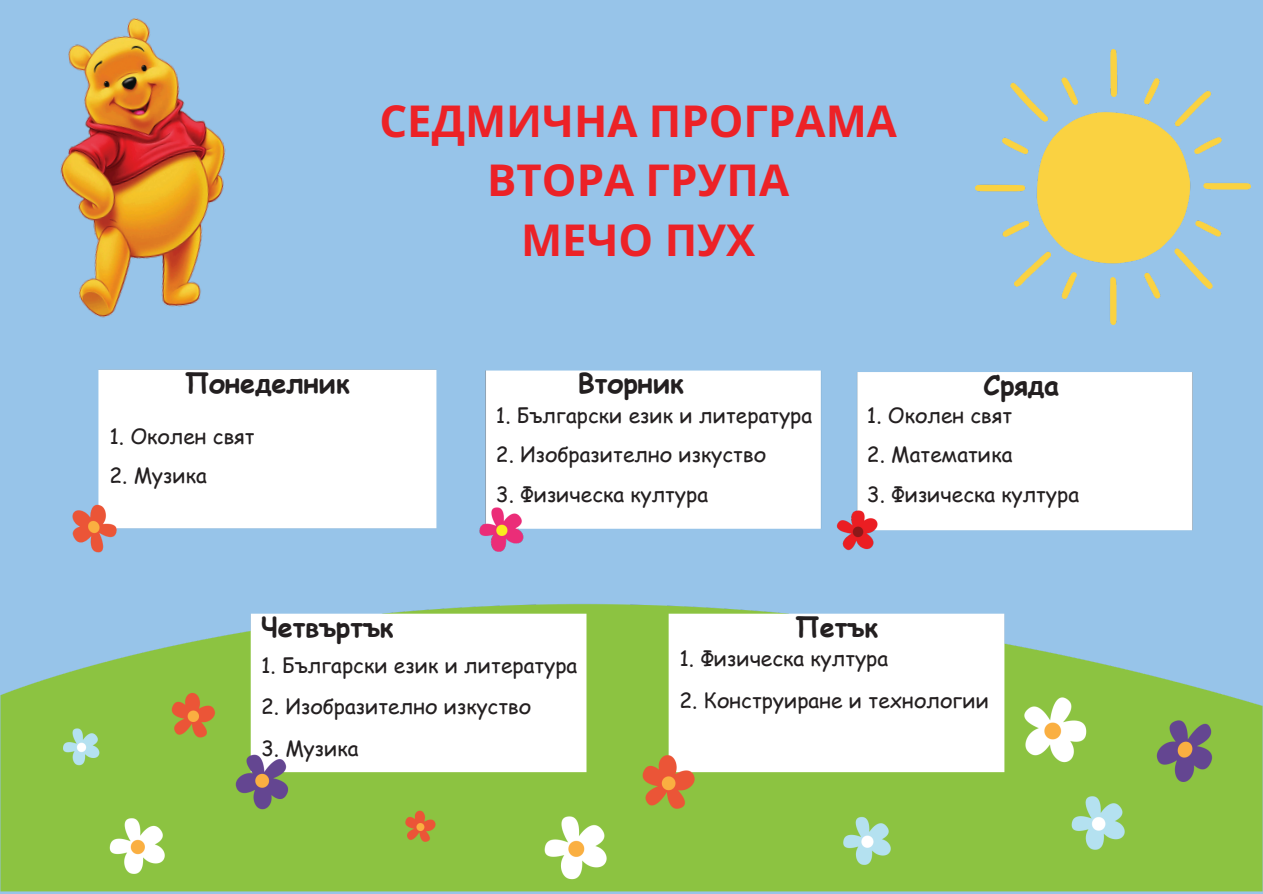
<style>
.page{position:relative;width:1263px;height:894px;background:#fff}
.page>*{position:absolute;margin:0;border:0;box-sizing:border-box;transform-origin:0 0}
.t1{font:700 43.65px/59.7px "Open Sans";color:#ec2227;text-align:center}
.t2{font:700 27px "Comic Sans MS";color:#231f20}
.t3{font:21px "Comic Sans MS";color:#231f20}
</style>
<div class="page">
<div style="left:0;top:0;width:1263px;height:893px;background:#97c4e9"></div>
<img style="left:72px;top:369px;width:365px;height:184px">
<img style="left:479px;top:370px;width:714px;height:182px">
<img style="left:0;top:604px;width:1263px;height:288px">
<img style="left:60px;top:18px;width:166px;height:300px">
<img style="left:975px;top:49px;width:276px;height:275px">
<p class="t1" style="left:379px;top:90px;width:519px">СЕДМИЧНА ПРОГРАМА<br>ВТОРА ГРУПА<br>МЕЧО ПУХ</p>
<p class="t2" style="left:185px;top:363px;width:166px">Понеделник</p>
<p class="t3" style="left:109px;top:420px;width:147px">1. Околен свят</p>
<p class="t3" style="left:109px;top:460px;width:99px">2. Музика</p>
<p class="t2" style="left:578px;top:363px;width:107px">Вторник</p>
<p class="t3" style="left:496px;top:399px;width:318px">1. Български език и литература</p>
<p class="t3" style="left:496px;top:439px;width:272px">2. Изобразително изкуство</p>
<p class="t3" style="left:496px;top:478px;width:214px">3. Физическа култура</p>
<p class="t2" style="left:983px;top:364px;width:77px">Сряда</p>
<p class="t3" style="left:867px;top:399px;width:147px">1. Околен свят</p>
<p class="t3" style="left:867px;top:439px;width:147px">2. Математика</p>
<h2 class="t3" style="left:867px;top:478px;width:214px">3. Физическа култура</h2>
<p class="t2" style="left:261px;top:606px;width:134px">Четвъртък</p>
<h2 class="t3" style="left:261px;top:649px;width:318px">1. Български език и литература</h2>
<h2 class="t3" style="left:261px;top:690px;width:272px">2. Изобразително изкуство</h2>
<h2 class="t3" style="left:261px;top:732px;width:99px">3. Музика</h2>
<h2 class="t2" style="left:795px;top:606px;width:84px">Петък</h2>
<p class="t3" style="left:679px;top:643px;width:210px">1. Физическа култура</p>
<p class="t3" style="left:679px;top:684px;width:311px">2. Конструиране и технологии</p>
</div>
